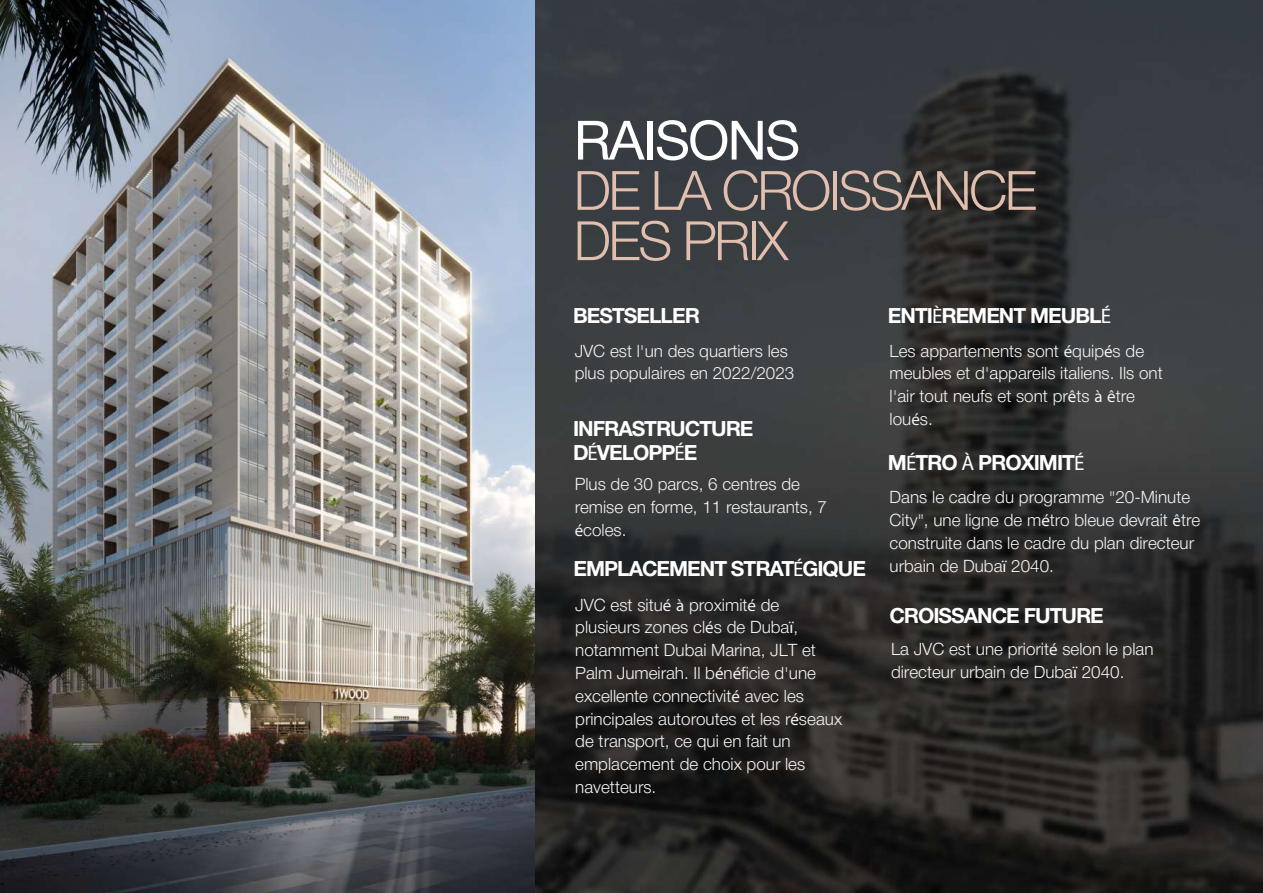
<style>
.page{position:relative;width:1263px;height:893px;background:#fff}
.page>*{position:absolute;margin:0;border:0;box-sizing:border-box;transform-origin:0 0}
.t1{font:300 54.3px/50.2px "Helvetica Neue Cyr";letter-spacing:-.045em;color:#e1beae}
.t2{font:54.3px "Helvetica Neue Cyr";letter-spacing:-.035em;color:#fff}
.t3{font:700 21px/23.7px "Helvetica Neue Cyr";letter-spacing:-.05em;color:#fff}
.t4{font:300 17.1px/22.8px "Helvetica Neue Cyr";color:#f6f5f5}
.s1{font-family:"Myriad Pro";font-weight:400}
</style>
<div class="page">
<img style="left:535px;top:0;width:728px;height:893px">
<img style="left:0;top:0;width:535px;height:893px">
<h1 class="t2" style="left:574px;top:111px;width:228px">RAISONS</h1>
<h1 class="t1" style="left:574px;top:166px;width:465px">DE LA CROISSANCE<br>DES PRIX</h1>
<p class="t3" style="left:573px;top:304px;width:128px">BESTSELLER</p>
<p class="t4" style="left:575px;top:339px;width:221px">JVC est l'un des quartiers les plus populaires en 2022/2023</p>
<p class="t3" style="left:573px;top:417px;width:182px">INFRASTRUCTURE<br>D<span class="s1">É</span>VELOPP<span class="s1">É</span>E</p>
<p class="t4" style="left:575px;top:473px;width:254px">Plus de 30 parcs, 6 centres de remise en forme, 11 restaurants, 7 <span class="s1">é</span>coles.</p>
<p class="t3" style="left:574px;top:557px;width:294px">EMPLACEMENT STRAT<span class="s1">É</span>GIQUE</p>
<p class="t4" style="left:575px;top:593px;width:268px">JVC est situ<span class="s1">é à</span> proximit<span class="s1">é</span> de plusieurs zones cl<span class="s1">é</span>s de Duba<span class="s1">ï</span>, notamment Dubai Marina, JLT et<br>Palm Jumeirah. Il b<span class="s1">é</span>n<span class="s1">é</span>ficie d'une excellente connectivit<span class="s1">é</span> avec les principales autoroutes et les r<span class="s1">é</span>seaux de transport, ce qui en fait un emplacement de choix pour les navetteurs.</p>
<p class="t3" style="left:888px;top:304px;width:225px">ENTI<span class="s1">È</span>REMENT MEUBL<span class="s1">É</span></p>
<p class="t4" style="left:889px;top:339px;width:275px">Les appartements sont <span class="s1">é</span>quip<span class="s1">é</span>s de meubles et d'appareils italiens. Ils ont l'air tout neufs et sont pr<span class="s1">ê</span>ts <span class="s1">à ê</span>tre lou<span class="s1">é</span>s.</p>
<p class="t3" style="left:888px;top:450px;width:198px">M<span class="s1">É</span>TRO <span class="s1">À</span> PROXIMIT<span class="s1">É</span></p>
<p class="t4" style="left:889px;top:486px;width:312px">Dans le cadre du programme "20-Minute City", une ligne de m<span class="s1">é</span>tro bleue devrait <span class="s1">ê</span>tre construite dans le cadre du plan directeur urbain de Duba<span class="s1">ï</span> 2040.</p>
<p class="t3" style="left:889px;top:604px;width:216px">CROISSANCE FUTURE</p>
<p class="t4" style="left:891px;top:637px;width:264px">La JVC est une priorit<span class="s1">é</span> selon le plan directeur urbain de Duba<span class="s1">ï</span> 2040.</p>
</div>
